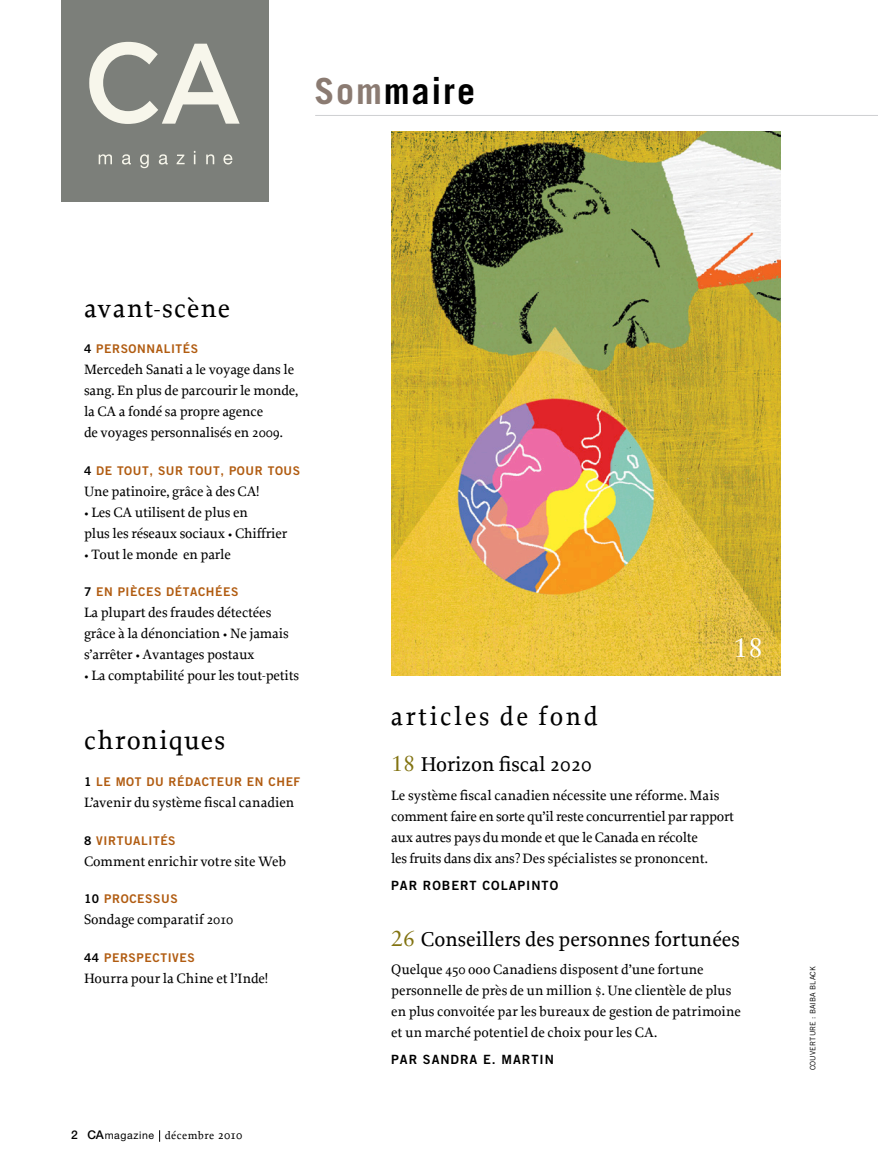
<style>
.page{position:relative;width:878px;height:1175px;background:#fff}
.page>*{position:absolute;margin:0;border:0;box-sizing:border-box;transform-origin:0 0}
.t1{font:700 36px "Trade Gothic";letter-spacing:.05em;color:#000}
.t2{font:500 27px "Proforma";letter-spacing:.055em;color:#000}
.t3{font:500 27px "Proforma";letter-spacing:.1em;color:#000;scale:.96 1}
.t4{font:27px "Sabon LT Std";color:#fff}
.t5{font:500 21px "Proforma";color:#000}
.t6{font:500 14.25px/21px "Proforma";letter-spacing:-.01em;color:#000}
.t7{font:12.75px "Trade Gothic Bold Two";letter-spacing:.075em;color:#000}
.t8{font:12px "Trade Gothic Bold Two";letter-spacing:.05em;color:#b15c11}
.t9{font:10.5px "Helvetica Neue LT Std";letter-spacing:.055em;color:#000}
.t10{font:7.5px "Trade Gothic";letter-spacing:.015em;color:#000}
.s1{color:#8b7b72}
.s2{color:#000}
.s3{font-weight:500;font-size:12px}
.s4{font-family:"Proforma";font-weight:500;font-size:11.25px}
.s5{font-family:"Proforma";font-weight:500;font-size:12.45px}
.s6{font-family:"Sabon LT Std";font-weight:400;font-size:21.75px;color:#827311}
</style>
<div class="page">
<hr style="left:315px;top:115px;width:563px;height:1px;background:#cfd0d2">
<div style="left:61px;top:0;width:207px;height:202px;background:#7c7f7a"></div>
<svg style="left:89px;top:42px;width:151px;height:82px"></svg>
<svg style="left:99px;top:151px;width:133px;height:17px"></svg>
<img style="left:391px;top:131px;width:389px;height:545px">
<p class="t1" style="left:314px;top:69px;width:162px"><span class="s1">Som</span>maire</p>
<p class="t2" style="left:84px;top:291px;width:148px">avant-scène</p>
<p class="t8" style="left:84px;top:341px;width:116px"><span class="s2">4</span> PERSONNALITÉS</p>
<p class="t6" style="left:84px;top:359px;width:216px">Mercedeh Sanati a le voyage dans le sang. En plus de parcourir le monde, la CA a fondé sa propre agence<br>de voyages personnalisés en 2009.</p>
<p class="t8" style="left:84px;top:463px;width:218px"><span class="s2">4</span> DE TOUT, SUR TOUT, POUR TOUS</p>
<p class="t6" style="left:84px;top:480px;width:177px">Une patinoire, grâce à des CA!</p>
<p class="t6" style="left:84px;top:501px;width:205px">• Les CA utilisent de plus en<br>plus les réseaux sociaux • Chiffrier</p>
<p class="t6" style="left:84px;top:543px;width:148px">• Tout le monde en parle</p>
<p class="t8" style="left:84px;top:584px;width:156px"><span class="s2">7</span> EN PIÈCES DÉTACHÉES</p>
<p class="t6" style="left:84px;top:602px;width:206px">La plupart des fraudes détectées grâce à la dénonciation • Ne jamais s’arrêter • Avantages postaux</p>
<p class="t6" style="left:84px;top:665px;width:217px">• La comptabilité pour les tout-petits</p>
<p class="t2" style="left:84px;top:723px;width:143px">chroniques</p>
<p class="t8" style="left:84px;top:774px;width:218px"><span class="s2">1</span> LE MOT DU RÉDACTEUR EN CHEF</p>
<p class="t6" style="left:84px;top:791px;width:212px">L’avenir du système fiscal canadien</p>
<p class="t8" style="left:84px;top:833px;width:93px"><span class="s2">8</span> VIRTUALITÉS</p>
<p class="t6" style="left:84px;top:850px;width:203px">Comment enrichir votre site Web</p>
<p class="t8" style="left:84px;top:891px;width:95px"><span class="s2">10</span> PROCESSUS</p>
<p class="t6" style="left:84px;top:908px;width:151px">Sondage comparatif 2010</p>
<p class="t8" style="left:84px;top:950px;width:112px"><span class="s2">44</span> PERSPECTIVES</p>
<p class="t6" style="left:84px;top:967px;width:186px">Hourra pour la Chine et l’Inde!</p>
<p class="t9" style="left:71px;top:1129px;width:172px"><span class="s3">2 CA</span>magazine <span class="s4">décembre</span> <span class="s5">2010</span></p>
<p class="t3" style="left:391px;top:699px;width:217px">articles de fond</p>
<p class="t4" style="left:733px;top:632px;width:32px">18</p>
<p class="t5" style="left:391px;top:751px;width:202px"><span class="s6">18</span> Horizon fiscal 2020</p>
<p class="t6" style="left:391px;top:784px;width:344px">Le système fiscal canadien nécessite une réforme. Mais comment faire en sorte qu’il reste concurrentiel par rapport aux autres pays du monde et que le Canada en récolte<br>les fruits dans dix ans? Des spécialistes se prononcent.</p>
<p class="t7" style="left:391px;top:877px;width:168px">PAR ROBERT COLAPINTO</p>
<p class="t5" style="left:391px;top:925px;width:350px"><span class="s6">26</span> Conseillers des personnes fortunées</p>
<p class="t6" style="left:391px;top:958px;width:351px">Quelque 450 ooo Canadiens disposent d’une fortune personnelle de près de un million $. Une clientèle de plus en plus convoitée par les bureaux de gestion de patrimoine et un marché potentiel de choix pour les CA.</p>
<p class="t7" style="left:391px;top:1051px;width:164px">PAR SANDRA E. MARTIN</p>
<p class="t10" style="left:808px;top:1070px;width:106px;rotate:-90deg">couverture : baiba black</p>
</div>
